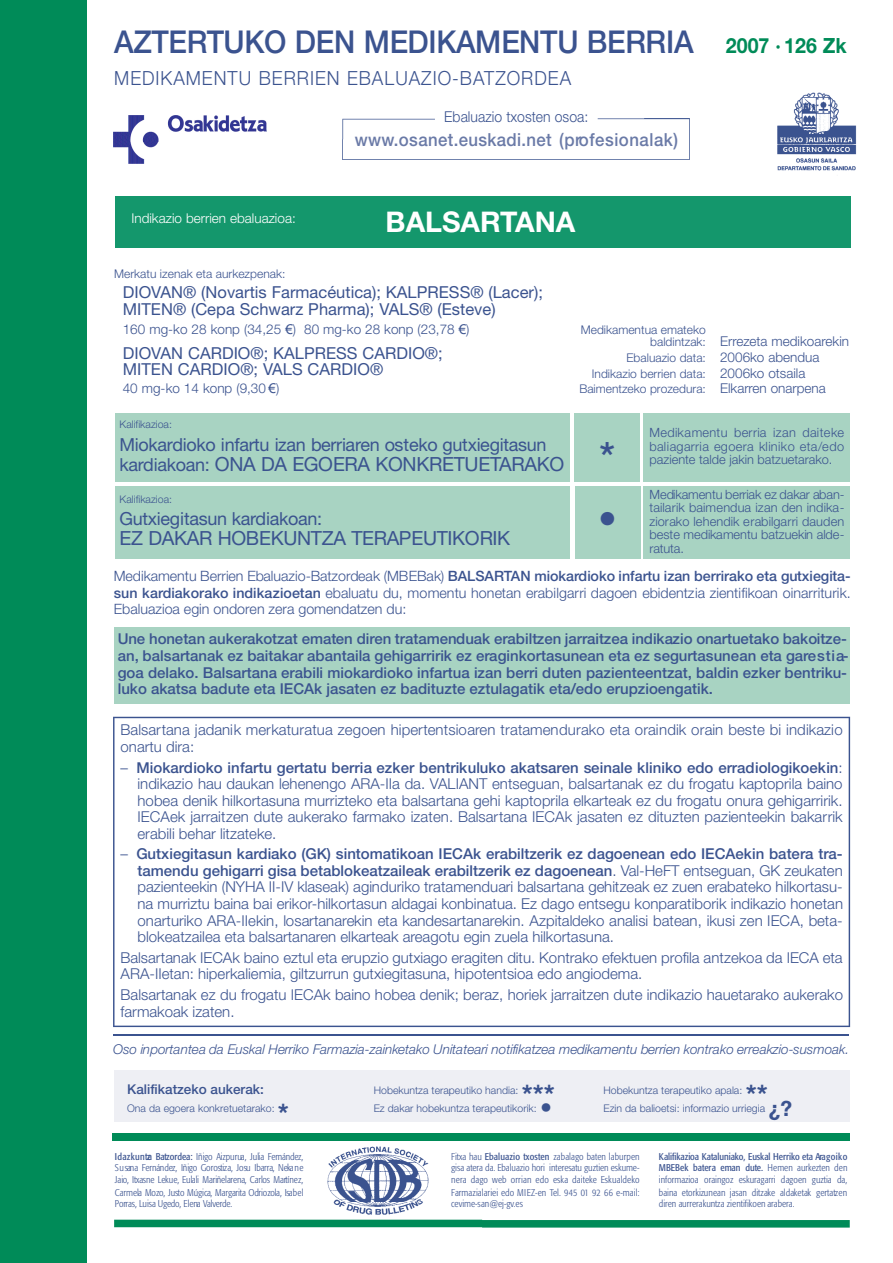
<style>
.page{position:relative;width:893px;height:1263px;background:#fff}
.page>*{position:absolute;margin:0;border:0;box-sizing:border-box;transform-origin:0 0}
.t1{font:500 42px "Helvetica Neue";color:#3b538f}
.t2{font:500 37.5px "Helvetica Neue";color:#3b538f}
.t3{font:500 31.5px "Helvetica Neue";letter-spacing:-.01em;color:#3b538f;scale:.93 1}
.t4{font:700 28.5px "Helvetica Neue";color:#fff}
.t5{font:700 27px "Helvetica Neue";color:#3b538f}
.t6{font:19.5px "Helvetica Neue";letter-spacing:-.02em;color:#3b538f}
.t7{font:300 19.5px "Helvetica Neue";letter-spacing:.06em;color:#3b538f;scale:.93 1}
.t8{font:18px "Helvetica Neue";letter-spacing:-.015em;color:#3b538f}
.t9{font:500 18px "Helvetica Neue";letter-spacing:.03em;color:#6a7aa7;scale:.93 1}
.t10{font:16.5px/16.2px "Helvetica Neue";color:#3b538f}
.t11{font:300 15px/16.5px "Helvetica Neue";color:#3b538f}
.t12{font:500 15px/16.5px "Helvetica Neue";color:#3b538f;text-align:justify}
.t13{font:300 15px "Helvetica Neue";color:#3b538f;scale:.93 1}
.t14{font:300 14.25px/16.4px "Helvetica Neue";color:#3b538f;text-align:justify}
.t15{font:italic 300 13.5px "Helvetica Neue";color:#3b538f}
.t16{font:300 13.5px "Helvetica Neue";color:#3b538f}
.t17{font:300 13.5px "Helvetica Neue";color:#fff}
.t18{font:500 13.5px "Helvetica Neue";color:#3b538f}
.t19{font:300 12.75px/13.5px "Helvetica Neue";color:#3b538f;text-align:justify}
.t20{font:300 12px "Helvetica Neue";color:#3b538f}
.t21{font:300 10.5px "Helvetica Neue";color:#3b538f}
.t22{font:300 condensed 9.75px/12px "Formata";color:#3b538f;text-align:justify}
.s1{font-weight:700;font-size:21px;color:#008b58}
.s2{font-family:"Arial";font-weight:400}
.s3{font-size:18px}
.s4{font-size:12px}
.s5{font-size:13.5px}
.s6{font-weight:500}
.s7{font-size:24px}
.s8{font-weight:700;font-size:21px}
.s9{font-weight:400}
</style>
<div class="page">
<div style="left:0;top:0;width:87px;height:1263px;background:#008b58"></div>
<div style="left:115px;top:627px;width:735px;height:76px;background:#a8d3c2"></div>
<img style="left:114px;top:116px;width:152px;height:47px">
<img style="left:777px;top:92px;width:80px;height:79px">
<svg style="left:342px;top:118px;width:348px;height:42px"></svg>
<svg style="left:113px;top:717px;width:737px;height:310px"></svg>
<div style="left:112px;top:1133px;width:738px;height:8px;background:#008b58"></div>
<svg style="left:114px;top:1220px;width:736px;height:8px;background:#139364"></svg>
<img style="left:327px;top:1146px;width:102px;height:69px">
<hr style="left:113px;top:1035px;width:736px;height:1px;background:#3b538f">
<div style="left:114px;top:1070px;width:736px;height:52px;background:#eeeff4"></div>
<div style="left:115px;top:197px;width:735px;height:51px;background:#14976c"></div>
<div style="left:574px;top:414px;width:66px;height:68px;background:#a8d3c2"></div>
<div style="left:644px;top:414px;width:206px;height:68px;background:#a8d3c2"></div>
<div style="left:115px;top:414px;width:455px;height:68px;background:#a8d3c2"></div>
<div style="left:644px;top:486px;width:206px;height:73px;background:#a8d3c2"></div>
<div style="left:115px;top:486px;width:455px;height:73px;background:#a8d3c2"></div>
<div style="left:575px;top:486px;width:65px;height:73px;background:#a8d3c2"></div>
<h3 class="t3" style="left:114px;top:31px;width:789px">A Z T E RTUKO DEN MEDIKAMENTU BERRIA <span class="s1">2007 · 126 Zk</span></h3>
<h3 class="t7" style="left:114px;top:71px;width:493px">MEDIKAMENTU BERRIEN EBALUAZIO-BAT Z O R D E A</h3>
<p class="t13" style="left:444px;top:112px;width:156px">Ebaluazio txosten osoa:</p>
<p class="t9" style="left:355px;top:133px;width:349px">w w w.o s a n e t.e u s k a d i.n e t (p ro fe s io n a la k )</p>
<p class="t17" style="left:131px;top:214px;width:166px">Indikazio berrien ebaluazioa:</p>
<h3 class="t4" style="left:386px;top:212px;width:191px">BALSARTANA</h3>
<p class="t20" style="left:114px;top:269px;width:173px">Merkatu izenak eta aurkezpenak:</p>
<p class="t10" style="left:123px;top:286px;width:422px">DIOVAN® (Novartis Farmacéutica); KALPRESS® (Lacer);<br>MITEN® (Cepa Schwarz Pharma); VALS® (Esteve)</p>
<p class="t16" style="left:123px;top:324px;width:348px">160 mg-ko 28 konp (34,25 <span class="s2">€</span>) 80 mg-ko 28 konp (23,78 <span class="s2">€</span>)</p>
<p class="t10" style="left:123px;top:346px;width:321px">DIOVAN CARDIO®; KALPRESS CARDIO®;<br>MITEN CARDIO®; VALS CARDIO®</p>
<p class="t16" style="left:123px;top:384px;width:158px">40 mg-ko 14 konp (9,30 <span class="s2">€</span>)</p>
<p class="t21" style="left:120px;top:420px;width:54px">Kalifikazioa:</p>
<p class="t8" style="left:120px;top:439px;width:428px">M io k a rdioko infartu izan berriaren osteko gutxiegitasun</p>
<h3 class="t6" style="left:120px;top:457px;width:446px"><span class="s3">k a rdiakoan:</span> ONA DA EGOERA KONKRETUETA R A K O</h3>
<p class="t21" style="left:120px;top:496px;width:54px">Kalifikazioa:</p>
<p class="t8" style="left:120px;top:512px;width:204px">Gutxiegitasun kard ia k o a n :</p>
<h3 class="t6" style="left:120px;top:531px;width:392px">EZ DAKAR HOBEKUNTZA TERAPEUTIKORIK</h3>
<p class="t20" style="left:581px;top:326px;width:126px">Medikamentua emateko</p>
<p class="t16" style="left:650px;top:337px;width:200px"><span class="s4">baldintzak:</span> Errezeta medikoarekin</p>
<p class="t20" style="left:626px;top:354px;width:194px">Ebaluazio data: <span class="s5">2006ko abendua</span></p>
<p class="t20" style="left:592px;top:369px;width:215px">Indikazio berrien data: <span class="s5">2006ko otsaila</span></p>
<p class="t20" style="left:579px;top:385px;width:248px">Baimentzeko prozedura: <span class="s5">Elkarren onarpena</span></p>
<h1 class="t1" style="left:599px;top:442px;width:17px">*</h1>
<h2 class="t2" style="left:598px;top:506px;width:20px">•</h2>
<p class="t19" style="left:649px;top:427px;width:196px">Medikamentu berria izan daiteke baliagarria egoera kliniko eta/edo paziente talde jakin batzuetarako.</p>
<p class="t19" style="left:649px;top:489px;width:197px">Medikamentu berriak ez dakar aban&shy;tailarik baimendua izan den indika&shy;ziorako lehendik erabilgarri dauden beste medikamentu batzuekin alde&shy;ra tu ta .</p>
<p class="t14" style="left:114px;top:569px;width:738px">Medikamentu Berrien Ebaluazio-Batzordeak (MBEBak) <span class="s6">B A L S A RTAN miokardioko infartu izan berrirako eta gutxiegita&shy;sun kardiakorako indikazioetan</span> ebaluatu du, momentu honetan erabilgarri dagoen ebidentzia zientifikoan oinarriturik.<br>Ebaluazioa egin ondoren zera gomendatzen du:</p>
<p class="t12" style="left:118px;top:632px;width:732px">Une honetan aukerakotzat ematen diren tratamenduak erabiltzen jarraitzea indikazio onartuetako bakoitze&shy;an, balsartanak ez baitakar abantaila gehigarririk ez eraginkortasunean eta ez segurtasunean eta gare s t ia&shy;goa delako. Balsartana erabili miokardioko infartua izan berri duten pazienteentzat, baldin ezker bentriku&shy;luko akatsa badute eta IECAk jasaten ez badituzte eztulagatik eta/edo erupzioengatik.</p>
<p class="t11" style="left:121px;top:723px;width:724px">Balsartana jadanik merkaturatua zegoen hipertentsioaren tratamendurako eta oraindik orain beste bi indikazio onartu dira:</p>
<p class="t11" style="left:138px;top:760px;width:707px;text-align:justify;text-indent:-17px">– <span class="s6">M io k a rdioko infartu gertatu berria ezker bentrikuluko akatsaren seinale kliniko edo erradiologikoekin</span>: indikazio hau daukan lehenengo ARA-IIa da. VALIANT entseguan, balsartanak ez du frogatu kaptoprila baino hobea denik hilkortasuna murrizteko eta balsartana gehi kaptoprila elkarteak ez du frogatu onura gehigarririk.<br>IECAek jarraitzen dute aukerako farmako izaten. Balsartana IECAk jasaten ez dituzten pazienteekin bakarrik erabili behar litzateke.</p>
<p class="t11" style="left:138px;top:847px;width:707px;text-align:justify;text-indent:-17px">– <span class="s6">Gutxiegitasun kardiako (GK) sintomatikoan IECAk erabiltzerik ez dagoenean edo IECAekin batera tra&shy;tamendu gehigarri gisa betablokeatzaileak erabiltzerik ez dagoenean</span>. Val-HeFT entseguan, GK zeukaten pazienteekin (NYHA II-IV klaseak) aginduriko tratamenduari balsartana gehitzeak ez zuen erabateko hilkortasu&shy;na murriztu baina bai erikor-hilkortasun aldagai konbinatua. Ez dago entsegu konparatiborik indikazio honetan onarturiko ARA-IIekin, losartanarekin eta kandesartanarekin. Azpitaldeko analisi batean, ikusi zen IECA, beta&shy;blokeatzailea eta balsartanaren elkarteak areagotu egin zuela hilkortasuna.</p>
<p class="t11" style="left:121px;top:950px;width:724px">Balsartanak IECAk baino eztul eta erupzio gutxiago eragiten ditu. Kontrako efektuen profila antzekoa da IECA eta<br>ARA-IIetan: hiperkaliemia, giltzurrun gutxiegitasuna, hipotentsioa edo angiodema.</p>
<p class="t11" style="left:121px;top:988px;width:724px">Balsartanak ez du frogatu IECAk baino hobea denik; beraz, horiek jarraitzen dute indikazio hauetarako aukerako farmakoak izaten.</p>
<p class="t15" style="left:113px;top:1045px;width:738px">Oso inportantea da Euskal Herriko Farmazia-zainketako Unitateari notifikatzea medikamentu berrien kontrako erreakzio-susmoak.</p>
<p class="t18" style="left:127px;top:1084px;width:138px">Kalifikatzeko aukerak:</p>
<p class="t21" style="left:374px;top:1086px;width:146px">Hobekuntza terapeutiko handia:</p>
<h3 class="t5" style="left:522px;top:1085px;width:34px">***</h3>
<p class="t21" style="left:603px;top:1086px;width:140px">Hobekuntza terapeutiko apala:</p>
<h3 class="t5" style="left:746px;top:1085px;width:23px">**</h3>
<p class="t21" style="left:127px;top:1105px;width:149px">Ona da egoera konkretuetarako:</p>
<h3 class="t5" style="left:278px;top:1104px;width:12px">*</h3>
<p class="t21" style="left:374px;top:1105px;width:420px">Ez dakar hobekuntza terapeutikorik: <span class="s7">•</span> Ezin da balioetsi: informazio urriegia <span class="s8">¿?</span></p>
<p class="t22" style="left:115px;top:1151px;width:190px"><span class="s9">Id a z k u n tza Batz o rd e a :</span> Iñigo Aizpurua, Julia Fe rn á n d e z , S u sana Fernández, Iñigo Gorostiza, Josu Ibarra, Neka n e Jaio, Itxasne Lekue, Eulali Mariñelarena, Carlos Martín e z , Carmela Mozo, Justo Múgica, Margarita Odriozola, Isa b e l Porras, Luisa Ugedo, Elena Va lv e rd e .</p>
<p class="t22" style="left:451px;top:1151px;width:190px">Fitxa hau <span class="s9">Ebaluazio txosten</span> zabalago baten laburpen gisa atera da. Ebaluazio hori interesatu guztien eskume&shy;nera dago web orrian edo eska daiteke Eskualdeko Farmazialariei edo MIEZ-en Tel. 945 01 92 66 e-mail: cevime-san@ej-gv.es</p>
<p class="t22" style="left:659px;top:1151px;width:190px"><span class="s9">Kalifikazioa Kataluniako, Euskal Herriko eta Ara g o ik o MBEBek batera eman dute.</span> Hemen aurkezten den informazioa oraingoz eskuragarri dagoen guztia da, baina etorkizunean jasan ditzake aldaketak gerta tz e n diren aurrerakuntza zientifikoen arabera.</p>
</div>
